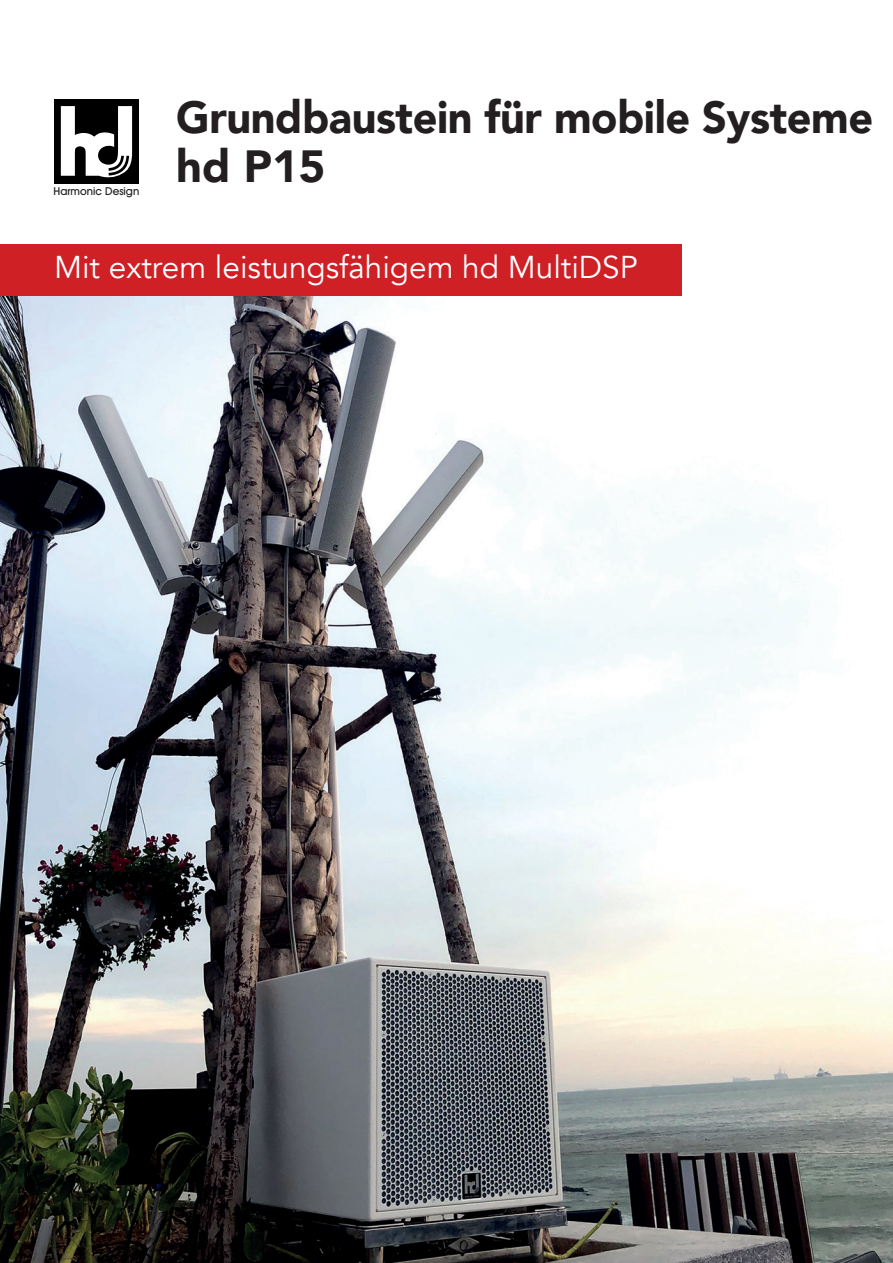
<style>
.page{position:relative;width:893px;height:1263px;background:#fff}
.page>*{position:absolute;margin:0;border:0;box-sizing:border-box;transform-origin:0 0}
.t1{font:900 45px/49.5px "Avenir";letter-spacing:-.01em;color:#231f20;scale:.96 1}
.t2{font:31.5px "Avenir";color:#fff}
.t3{font:500 10.95px "Avant Garde IT Cby BT";color:#231f20}
</style>
<div class="page">
<img style="left:0;top:277px;width:893px;height:986px">
<div style="left:54px;top:99px;width:85px;height:84px;background:#000001"></div>
<svg style="left:61px;top:106px;width:71px;height:72px"></svg>
<div style="left:0;top:244px;width:681px;height:51px;background:#cf2026"></div>
<p class="t3" style="left:54px;top:184px;width:87px">Harmonic Design</p>
<h1 class="t1" style="left:176px;top:91px;width:727px">Grundbaustein für mobile Systeme hd P15</h1>
<p class="t2" style="left:54px;top:248px;width:585px">Mit extrem leistungsfähigem hd MultiDSP</p>
</div>
